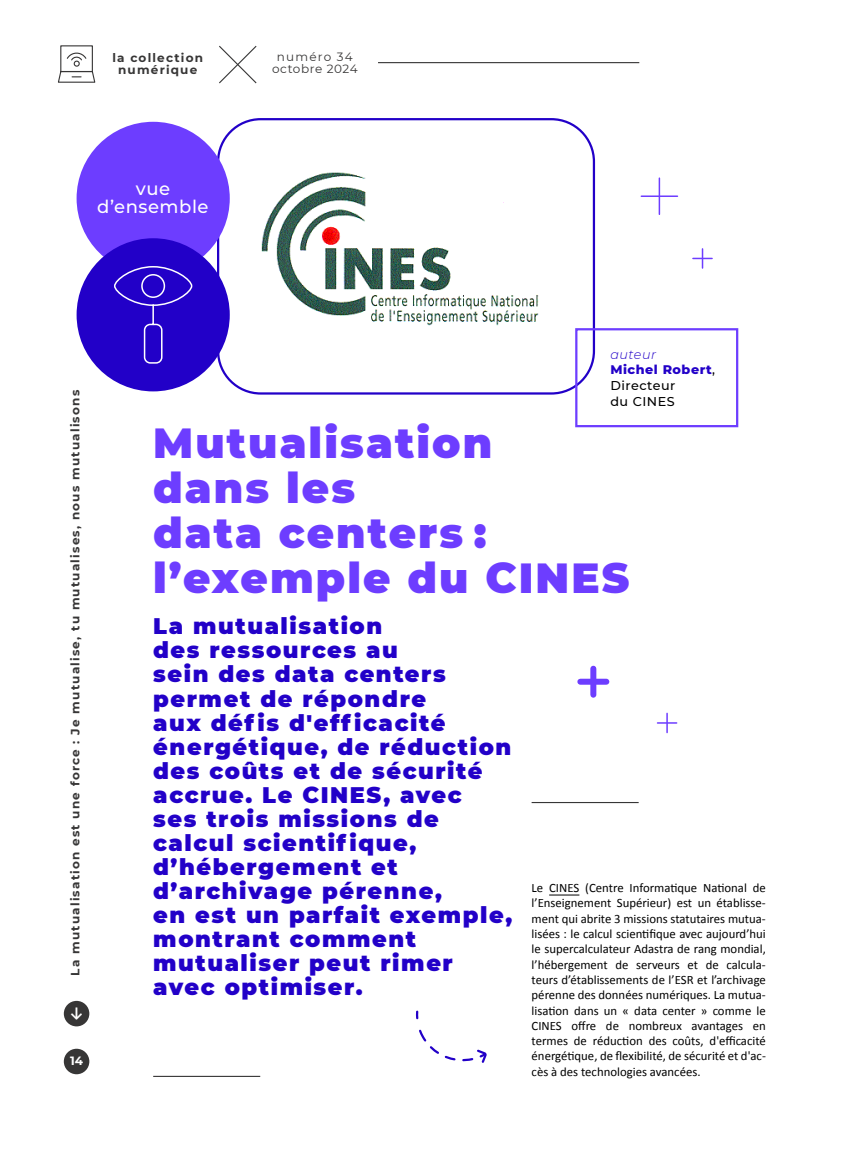
<style>
.page{position:relative;width:851px;height:1170px;background:#fff}
.page>*{position:absolute;margin:0;border:0;box-sizing:border-box;transform-origin:0 0}
.t1{font:900 42px/45px "Montserrat";letter-spacing:.05em;color:#6d3dff}
.t2{font:900 22.5px/24px "Montserrat";letter-spacing:.07em;color:#2200c8}
.t3{font:500 18px/18px "Montserrat";letter-spacing:.03em;color:#fff;text-align:center}
.t4{font:700 15px "Calibri";color:#fff}
.t5{font:12.75px/15.3px "Calibri";color:#000;text-align:justify}
.t6{font:500 12.75px/15.8px "Montserrat";letter-spacing:.04em;color:#000}
.t7{font:700 12px/12px "Montserrat";letter-spacing:.1em;color:#373636;text-align:center}
.t8{font:12px/12px "Montserrat";letter-spacing:.05em;color:#373636;text-align:center}
.t9{font:700 12px "Montserrat";color:#fff}
.s1{font-weight:300;font-style:italic;color:#2200c8}
.s2{font-weight:800;color:#2200c8}
</style>
<div class="page">
<hr style="left:378px;top:62px;width:261px;height:1px;background:#373636">
<div style="left:64px;top:1000px;width:25px;height:26px;background:#373636;border-radius:50%"></div>
<svg style="left:58px;top:45px;width:38px;height:38px"></svg>
<svg style="left:219px;top:45px;width:38px;height:39px"></svg>
<div style="left:64px;top:1048px;width:25px;height:26px;background:#373636;border-radius:50%"></div>
<hr style="left:658px;top:178px;width:2px;height:36px;background:#6d3dff">
<hr style="left:641px;top:195px;width:36px;height:2px;background:#6d3dff">
<div style="left:590px;top:668px;width:6px;height:26px;background:#6d3dff"></div>
<div style="left:580px;top:678px;width:26px;height:6px;background:#6d3dff"></div>
<svg style="left:415px;top:1010px;width:72px;height:53px"></svg>
<hr style="left:549px;top:894px;width:30px;height:1px;background:#000">
<svg style="left:692px;top:249px;width:20px;height:19px"></svg>
<svg style="left:657px;top:713px;width:19px;height:19px"></svg>
<hr style="left:153px;top:1075px;width:107px;height:1px;background:#373636">
<hr style="left:531px;top:801px;width:107px;height:2px;background:#373636">
<img style="left:261px;top:172px;width:278px;height:154px">
<div style="left:217px;top:118px;width:378px;height:276px;border:2px solid #2200c8;border-radius:43px"></div>
<div style="left:575px;top:328px;width:163px;height:99px;border:2px solid #6d3dff"></div>
<div style="left:77px;top:122px;width:153px;height:153px;background:#6d3dff;border-radius:50%"></div>
<div style="left:77px;top:238px;width:153px;height:153px;background:#2200c8;border-radius:50%"></div>
<svg style="left:114px;top:266px;width:79px;height:98px"></svg>
<p class="t7" style="left:112px;top:51px;width:92px">la collection numérique</p>
<h3 class="t3" style="left:97px;top:178px;width:113px">vue d’ensemble</h3>
<p class="t8" style="left:272px;top:51px;width:87px">numéro 34 octobre 2024</p>
<p class="t7" style="left:69px;top:975px;width:587px;rotate:-90deg">La mutualisation est une force : Je mutualise, tu mutualises, nous mutualisons</p>
<p class="t4" style="left:70px;top:1003px;width:15px">↓</p>
<p class="t9" style="left:70px;top:1052px;width:14px">14</p>
<p class="t6" style="left:610px;top:346px;width:106px"><span class="s1">auteur<br></span><span class="s2">Michel Robert</span>,<br>Directeur<br>du CINES</p>
<h1 class="t1" style="left:153px;top:418px;width:477px">Mutualisation<br>dans les<br>data centers : l’exemple du CINES</h1>
<p class="t2" style="left:153px;top:613px;width:360px">La mutualisation<br>des ressources au<br>sein des data centers permet de répondre<br>aux défis d'efficacité énergétique, de réduction des coûts et de sécurité accrue. Le CINES, avec<br>ses trois missions de calcul scientifique, d’hébergement et d’archivage pérenne,<br>en est un parfait exemple, montrant comment mutualiser peut rimer avec optimiser.</p>
<p class="t5" style="left:531px;top:880px;width:236px">Le CINES (Centre Informatique National de l’Enseignement Supérieur) est un établisse&shy;ment qui abrite 3 missions statutaires mutua&shy;lisées : le calcul scientifique avec aujourd’hui le supercalculateur Adastra de rang mondial, l’hébergement de serveurs et de calcula&shy;teurs d’établissements de l’ESR et l’archivage pérenne des données numériques. La mutua&shy;lisation dans un « data center » comme le CINES offre de nombreux avantages en termes de réduction des coûts, d'efficacité énergétique, de flexibilité, de sécurité et d'ac&shy;cès à des technologies avancées.</p>
</div>
